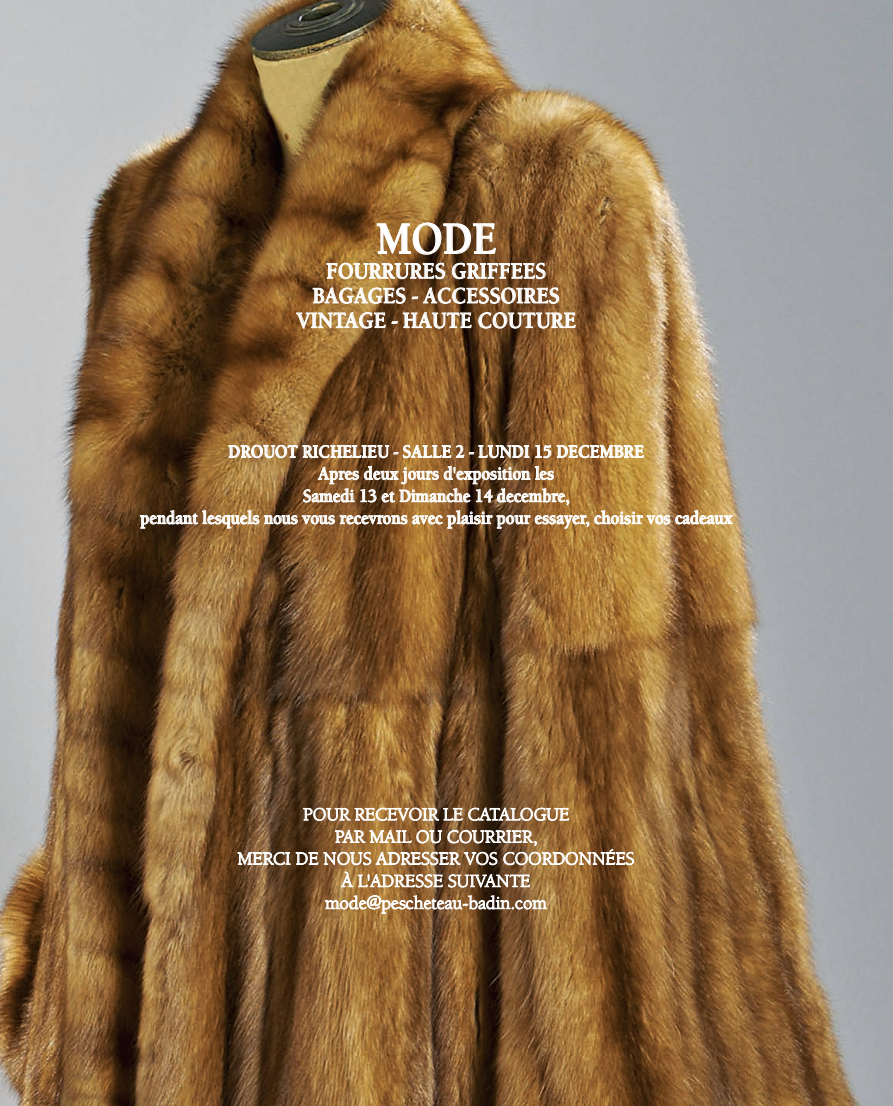
<style>
.page{position:relative;width:893px;height:1106px;background:#fff}
.page>*{position:absolute;margin:0;border:0;box-sizing:border-box;transform-origin:0 0}
.t1{font:700 46.2px "Berkeley";color:#fff;scale:.9 1}
.t2{font:700 23.1px/24.6px "Berkeley";color:#fff;text-align:center;scale:.9 1}
.t3{font:700 18.45px/22px "Berkeley";color:#fff;text-align:center;scale:.9 1}
.t4{font:18.45px/22px "Berkeley";color:#fff;text-align:center}
</style>
<div class="page">
<img style="left:0;top:0;width:893px;height:1106px">
<h1 class="t1" style="left:376px;top:221px;width:135px">MODE</h1>
<p class="t2" style="left:297px;top:261px;width:312px">FOURRURES GRIFFEES<br>BAGAGES - ACCESSOIRES<br>VINTAGE - HAUTE COUTURE</p>
<p class="t3" style="left:140px;top:442px;width:660px">DROUOT RICHELIEU - SALLE 2 - LUNDI 15 DECEMBRE<br>Apres deux jours d'exposition les<br>Samedi 13 et Dimanche 14 decembre,<br>pendant lesquels nous vous recevrons avec plaisir pour essayer, choisir vos cadeaux</p>
<p class="t4" style="left:237px;top:805px;width:399px">POUR RECEVOIR LE CATALOGUE<br>PAR MAIL OU COURRIER,<br>MERCI DE NOUS ADRESSER VOS COORDONNÉES<br>À L'ADRESSE SUIVANTE mode@pescheteau-badin.com</p>
</div>
